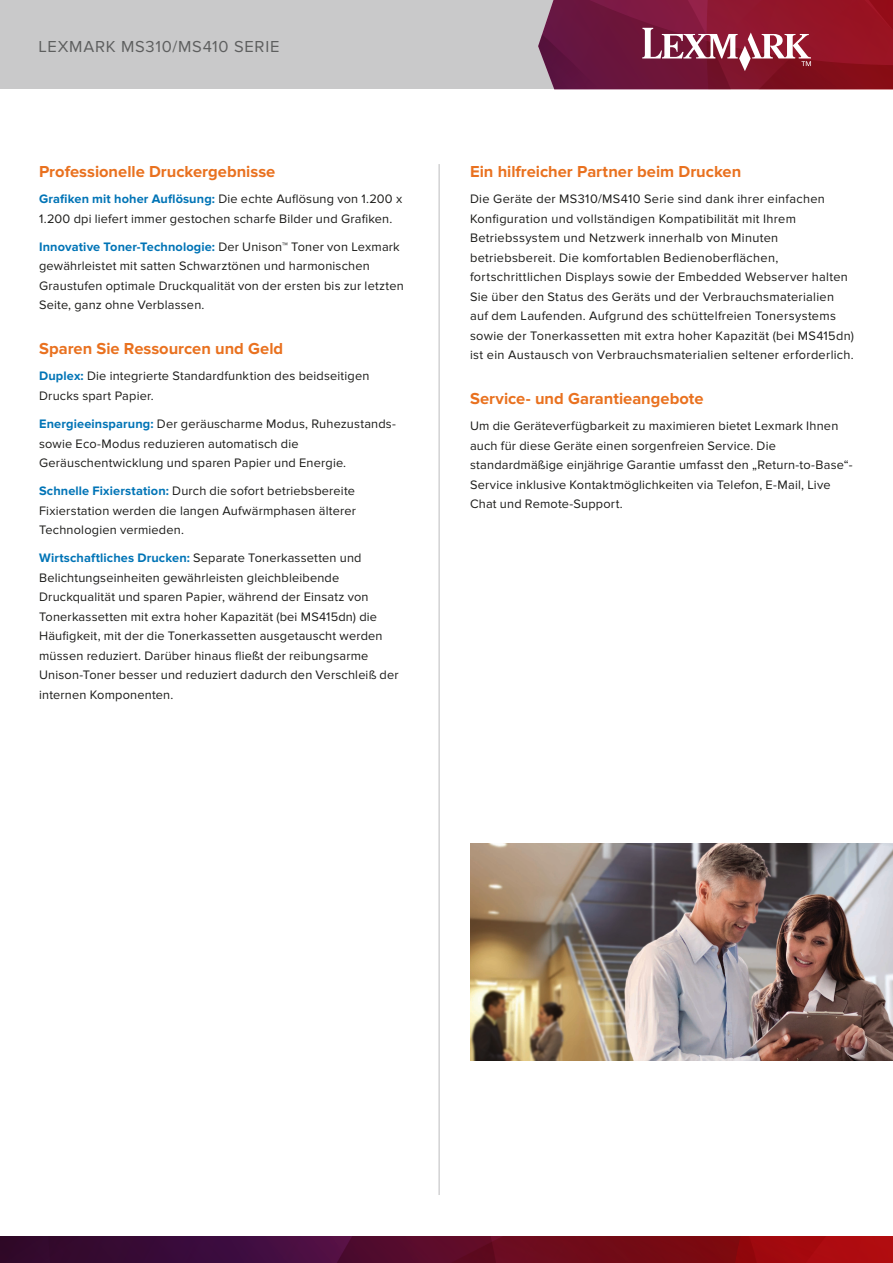
<style>
.page{position:relative;width:893px;height:1263px;background:#fff}
.page>*{position:absolute;margin:0;border:0;box-sizing:border-box;transform-origin:0 0}
.t1{font:700 16.5px "Proxima Nova";color:#e9711f}
.t2{font:16.5px "Proxima Nova";letter-spacing:.045em;color:#5e5f5f}
.t3{font:12.75px/19.5px "Proxima Nova";letter-spacing:.015em;color:#1c1c1a}
.s1{font-weight:700;color:#0074b6}
</style>
<div class="page">
<div style="left:0;top:0;width:893px;height:89px;background:#c9c9ca"></div>
<svg style="left:0;top:1236px;width:893px;height:27px;background:#620b25"></svg>
<svg style="left:538px;top:0;width:355px;height:89px;background:#882741"></svg>
<img style="left:470px;top:844px;width:423px;height:216px">
<hr style="left:439px;top:164px;width:1px;height:1031px;background:#bdbdbe">
<p class="t2" style="left:39px;top:37px;width:242px">LEXMARK MS310/MS410 SERIE</p>
<p class="t1" style="left:39px;top:162px;width:238px">Professionelle Druckergebnisse</p>
<p class="t3" style="left:39px;top:190px;width:365px"><span class="s1">Grafiken mit hoher Auflösung:</span> Die echte Auflösung von 1.200 x<br>1.200 dpi liefert immer gestochen scharfe Bilder und Grafiken.</p>
<p class="t3" style="left:39px;top:237px;width:366px"><span class="s1">Innovative Toner-Technologie:</span> Der Unison™ Toner von Lexmark gewährleistet mit satten Schwarztönen und harmonischen Graustufen optimale Druckqualität von der ersten bis zur letzten Seite, ganz ohne Verblassen.</p>
<p class="t1" style="left:39px;top:339px;width:246px">Sparen Sie Ressourcen und Geld</p>
<p class="t3" style="left:39px;top:367px;width:332px"><span class="s1">Duplex:</span> Die integrierte Standardfunktion des beidseitigen<br>Drucks spart Papier.</p>
<p class="t3" style="left:39px;top:414px;width:358px"><span class="s1">Energieeinsparung:</span> Der geräuscharme Modus, Ruhezustands&shy;sowie Eco-Modus reduzieren automatisch die<br>Geräuschentwicklung und sparen Papier und Energie.</p>
<p class="t3" style="left:39px;top:481px;width:318px;text-align:justify"><span class="s1">Schnelle Fixierstation:</span> Durch die sofort betriebsbereite Fixierstation werden die langen Aufwärmphasen älterer Technologien vermieden.</p>
<p class="t3" style="left:39px;top:548px;width:361px"><span class="s1">Wirtschaftliches Drucken:</span> Separate Tonerkassetten und Belichtungseinheiten gewährleisten gleichbleibende Druckqualität und sparen Papier, während der Einsatz von Tonerkassetten mit extra hoher Kapazität (bei MS415dn) die Häufigkeit, mit der die Tonerkassetten ausgetauscht werden müssen reduziert. Darüber hinaus fließt der reibungsarme Unison-Toner besser und reduziert dadurch den Verschleiß der internen Komponenten.</p>
<p class="t1" style="left:470px;top:162px;width:273px">Ein hilfreicher Partner beim Drucken</p>
<p class="t3" style="left:470px;top:190px;width:385px">Die Geräte der MS310/MS410 Serie sind dank ihrer einfachen Konfiguration und vollständigen Kompatibilität mit Ihrem Betriebssystem und Netzwerk innerhalb von Minuten betriebsbereit. Die komfortablen Bedienoberflächen, fortschrittlichen Displays sowie der Embedded Webserver halten Sie über den Status des Geräts und der Verbrauchsmaterialien auf dem Laufenden. Aufgrund des schüttelfreien Tonersystems sowie der Tonerkassetten mit extra hoher Kapazität (bei MS415dn) ist ein Austausch von Verbrauchsmaterialien seltener erforderlich.</p>
<p class="t1" style="left:470px;top:389px;width:235px">Service- und Garantieangebote</p>
<p class="t3" style="left:470px;top:416px;width:384px">Um die Geräteverfügbarkeit zu maximieren bietet Lexmark Ihnen auch für diese Geräte einen sorgenfreien Service. Die standardmäßige einjährige Garantie umfasst den „Return-to-Base“- Service inklusive Kontaktmöglichkeiten via Telefon, E-Mail, Live Chat und Remote-Support.</p>
</div>
